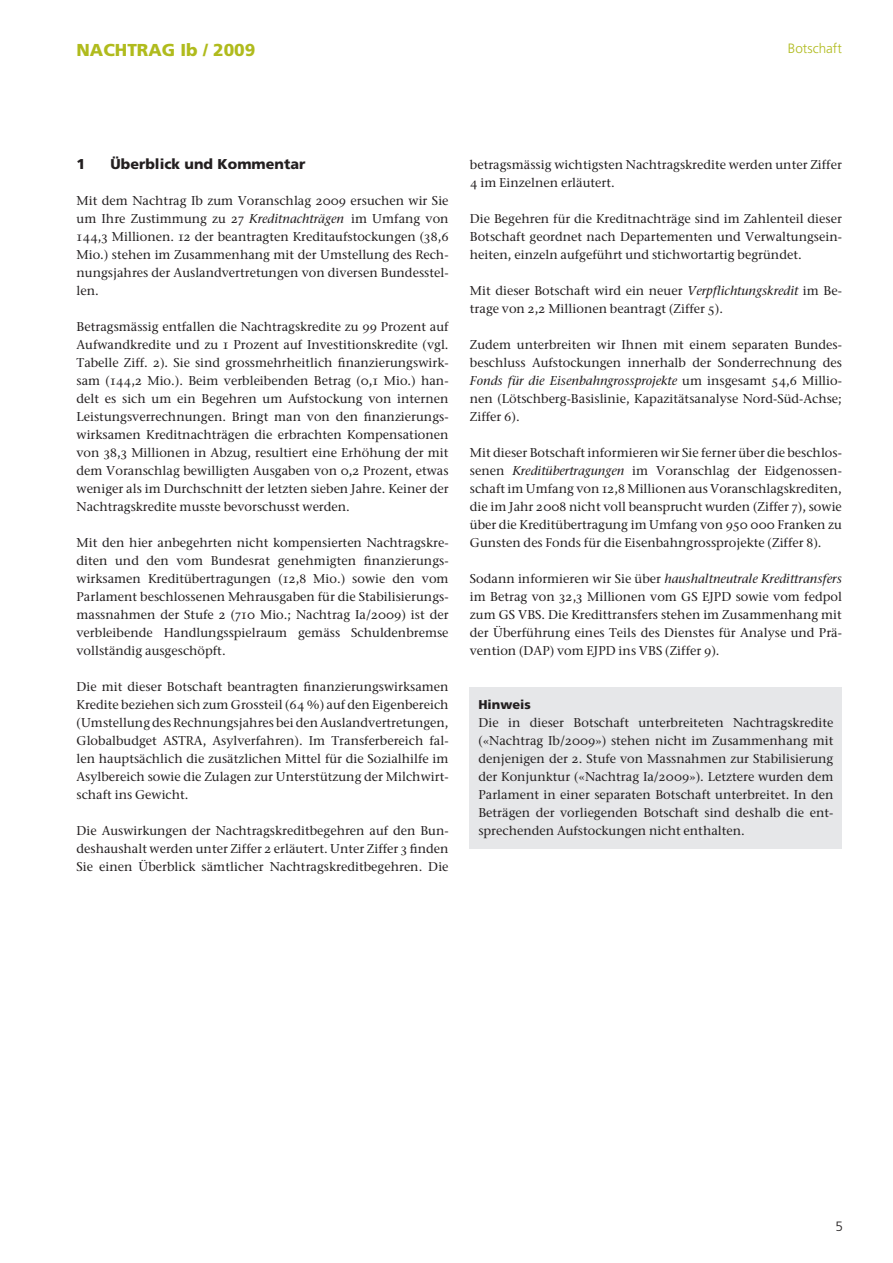
<style>
.page{position:relative;width:893px;height:1263px;background:#fff}
.page>*{position:absolute;margin:0;border:0;box-sizing:border-box;transform-origin:0 0}
.t1{font:900 17.25px "Frutiger";color:#b0bb1d}
.t2{font:900 14.25px "Frutiger";color:#231f20}
.t3{font:300 13.5px "Frutiger";color:#b0bb1d}
.t4{font:300 13.5px "Frutiger";color:#231f20}
.t5{font:12.75px/18px "ITC Stone Serif OS Medium";color:#231f20;text-align:justify}
.t6{font:900 12.75px "Frutiger";color:#231f20}
.s1{font-style:italic}
</style>
<div class="page">
<div style="left:470px;top:687px;width:372px;height:161px;background:#e6e7e9"></div>
<h1 class="t1" style="left:77px;top:40px;width:180px">Nachtrag Ib / 2009</h1>
<p class="t3" style="left:788px;top:40px;width:55px">Botschaft</p>
<p class="t2" style="left:77px;top:155px;width:10px">1</p>
<p class="t2" style="left:111px;top:155px;width:196px">Überblick und Kommentar</p>
<p class="t5" style="left:77px;top:191px;width:374px">Mit dem Nachtrag Ib zum Voranschlag 2009 ersuchen wir Sie um Ihre Zustimmung zu 27 <span class="s1">Kreditnachträgen</span> im Umfang von 144,3 Millionen. 12 der beantragten Kreditaufstockungen (38,6<br>Mio.) stehen im Zusammenhang mit der Umstellung des Rech&shy;nungsjahres der Auslandvertretungen von diversen Bundesstel&shy;len.</p>
<p class="t5" style="left:77px;top:317px;width:374px">Betragsmässig entfallen die Nachtragskredite zu 99 Prozent auf Aufwandkredite und zu 1 Prozent auf Investitionskredite (vgl.<br>Tabelle Ziff. 2). Sie sind grossmehrheitlich finanzierungswirk&shy;sam (144,2 Mio.). Beim verbleibenden Betrag (0,1 Mio.) han&shy;delt es sich um ein Begehren um Aufstockung von internen Leistungsverrechnungen. Bringt man von den finanzierungs&shy;wirksamen Kreditnachträgen die erbrachten Kompensationen von 38,3 Millionen in Abzug, resultiert eine Erhöhung der mit dem Voranschlag bewilligten Ausgaben von 0,2 Prozent, etwas weniger als im Durchschnitt der letzten sieben Jahre. Keiner der Nachtragskredite musste bevorschusst werden.</p>
<p class="t5" style="left:77px;top:533px;width:374px">Mit den hier anbegehrten nicht kompensierten Nachtragskre&shy;diten und den vom Bundesrat genehmigten finanzierungs&shy;wirksamen Kreditübertragungen (12,8 Mio.) sowie den vom Parlament beschlossenen Mehrausgaben für die Stabilisierungs&shy;massnahmen der Stufe 2 (710 Mio.; Nachtrag Ia/2009) ist der verbleibende Handlungsspielraum gemäss Schuldenbremse vollständig ausgeschöpft.</p>
<p class="t5" style="left:77px;top:677px;width:374px">Die mit dieser Botschaft beantragten finanzierungswirksamen Kredite beziehen sich zum Grossteil (64 %) auf den Eigenbereich (Umstellung des Rechnungsjahres bei den Auslandvertretungen, Globalbudget ASTRA, Asylverfahren). Im Transferbereich fal&shy;len hauptsächlich die zusätzlichen Mittel für die Sozialhilfe im Asylbereich sowie die Zulagen zur Unterstützung der Milchwirt&shy;schaft ins Gewicht.</p>
<p class="t5" style="left:77px;top:821px;width:374px">Die Auswirkungen der Nachtragskreditbegehren auf den Bun&shy;deshaushalt werden unter Ziffer 2 erläutert. Unter Ziffer 3 finden Sie einen Überblick sämtlicher Nachtragskreditbegehren. Die</p>
<p class="t5" style="left:470px;top:155px;width:374px">betragsmässig wichtigsten Nachtragskredite werden unter Ziffer<br>4 im Einzelnen erläutert.</p>
<p class="t5" style="left:470px;top:209px;width:374px">Die Begehren für die Kreditnachträge sind im Zahlenteil dieser Botschaft geordnet nach Departementen und Verwaltungsein&shy;heiten, einzeln aufgeführt und stichwortartig begründet.</p>
<p class="t5" style="left:470px;top:281px;width:374px">Mit dieser Botschaft wird ein neuer <span class="s1">Verpflichtungskredit</span> im Be&shy;trage von 2,2 Millionen beantragt (Ziffer 5).</p>
<p class="t5" style="left:470px;top:335px;width:374px">Zudem unterbreiten wir Ihnen mit einem separaten Bundes&shy;beschluss Aufstockungen innerhalb der Sonderrechnung des <span class="s1">Fonds für die Eisenbahngrossprojekte</span> um insgesamt 54,6 Millio&shy;nen (Lötschberg-Basislinie, Kapazitätsanalyse Nord-Süd-Achse; Ziffer 6).</p>
<p class="t5" style="left:470px;top:443px;width:374px">Mit dieser Botschaft informieren wir Sie ferner über die beschlos&shy;senen <span class="s1">Kreditübertragungen</span> im Voranschlag der Eidgenossen&shy;schaft im Umfang von 12,8 Millionen aus Voranschlagskrediten, die im Jahr 2008 nicht voll beansprucht wurden (Ziffer 7), sowie über die Kreditübertragung im Umfang von 950 000 Franken zu Gunsten des Fonds für die Eisenbahngrossprojekte (Ziffer 8).</p>
<p class="t5" style="left:470px;top:569px;width:374px">Sodann informieren wir Sie über <span class="s1">haushaltneutrale Kredittransfers </span>im Betrag von 32,3 Millionen vom GS EJPD sowie vom fedpol zum GS VBS. Die Kredittransfers stehen im Zusammenhang mit der Überführung eines Teils des Dienstes für Analyse und Prä&shy;vention (DAP) vom EJPD ins VBS (Ziffer 9).</p>
<p class="t6" style="left:478px;top:697px;width:54px">Hinweis</p>
<p class="t5" style="left:478px;top:713px;width:357px">Die in dieser Botschaft unterbreiteten Nachtragskredite («Nachtrag Ib/2009») stehen nicht im Zusammenhang mit denjenigen der 2. Stufe von Massnahmen zur Stabilisierung der Konjunktur («Nachtrag Ia/2009»). Letztere wurden dem Parlament in einer separaten Botschaft unterbreitet. In den Beträgen der vorliegenden Botschaft sind deshalb die ent&shy;sprechenden Aufstockungen nicht enthalten.</p>
<p class="t4" style="left:835px;top:1218px;width:9px">5</p>
</div>
